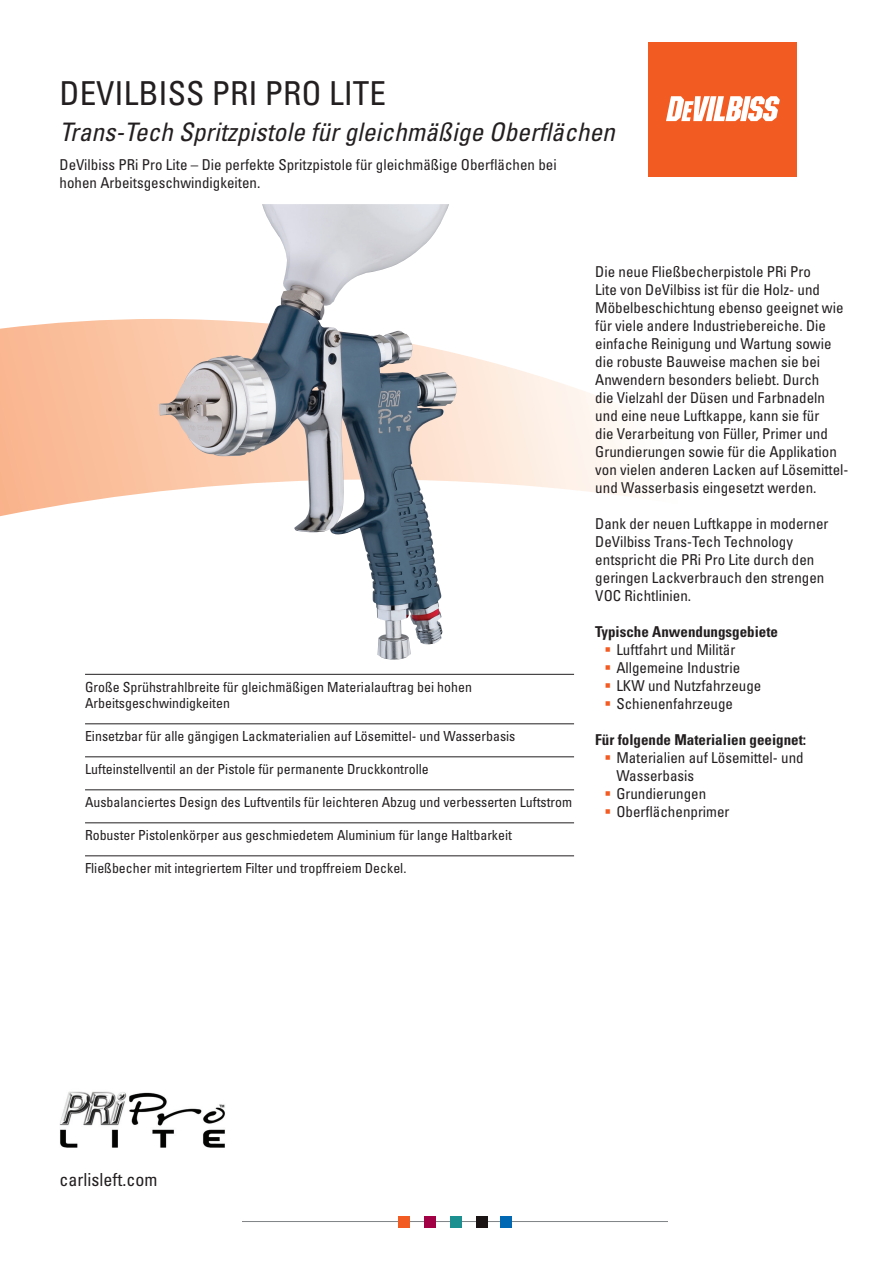
<style>
.page{position:relative;width:893px;height:1263px;background:#fff}
.page>*{position:absolute;margin:0;border:0;box-sizing:border-box;transform-origin:0 0}
.t1{font:condensed 33px "Univers";color:#231f20}
.t2{font:italic condensed 25.5px "Univers";color:#231f20}
.t3{font:condensed 18px "Univers";color:#231f20}
.t4{font:condensed 15px/18px "Univers";color:#231f20}
.t5{font:700 condensed 15px "Univers";color:#231f20}
.t6{font:condensed 13.8px/16.5px "Univers";color:#231f20}
.s1{color:#f25b21}
</style>
<div class="page">
<div style="left:648px;top:43px;width:149px;height:134px;background:#f25b21"></div>
<svg style="left:666px;top:96px;width:114px;height:25px"></svg>
<svg style="left:0;top:319px;width:629px;height:198px"></svg>
<img style="left:60px;top:1091px;width:165px;height:57px">
<hr style="left:242px;top:1221px;width:426px;height:1px;background:#808385">
<div style="left:399px;top:1215px;width:11px;height:12px;background:#f25b21"></div>
<div style="left:424px;top:1215px;width:12px;height:12px;background:#a30146"></div>
<div style="left:450px;top:1215px;width:11px;height:12px;background:#1c9091"></div>
<div style="left:476px;top:1215px;width:11px;height:12px;background:#1a1415"></div>
<div style="left:500px;top:1215px;width:11px;height:12px;background:#0168b3"></div>
<hr style="left:85px;top:674px;width:489px;height:1px;background:#231f20">
<hr style="left:85px;top:723px;width:489px;height:1px;background:#231f20">
<hr style="left:85px;top:756px;width:489px;height:1px;background:#231f20">
<hr style="left:85px;top:789px;width:489px;height:1px;background:#231f20">
<hr style="left:85px;top:822px;width:489px;height:1px;background:#231f20">
<hr style="left:85px;top:855px;width:489px;height:1px;background:#231f20">
<img style="left:159px;top:204px;width:284px;height:456px">
<h1 class="t1" style="left:60px;top:73px;width:328px">DEVILBISS PRI PRO LITE</h1>
<h2 class="t2" style="left:60px;top:116px;width:557px">Trans-Tech Spritzpistole für gleichmäßige Oberflächen</h2>
<p class="t4" style="left:60px;top:155px;width:499px">DeVilbiss PRi Pro Lite – Die perfekte Spritzpistole für gleichmäßige Oberflächen bei hohen Arbeitsgeschwindigkeiten.</p>
<p class="t6" style="left:85px;top:678px;width:388px">Große Sprühstrahlbreite für gleichmäßigen Materialauftrag bei hohen<br>Arbeitsgeschwindigkeiten</p>
<p class="t6" style="left:85px;top:728px;width:432px">Einsetzbar für alle gängigen Lackmaterialien auf Lösemittel- und Wasserbasis</p>
<p class="t6" style="left:85px;top:761px;width:345px">Lufteinstellventil an der Pistole für permanente Druckkontrolle</p>
<p class="t6" style="left:85px;top:794px;width:489px">Ausbalanciertes Design des Luftventils für leichteren Abzug und verbesserten Luftstrom</p>
<p class="t6" style="left:85px;top:827px;width:428px">Robuster Pistolenkörper aus geschmiedetem Aluminium für lange Haltbarkeit</p>
<p class="t6" style="left:85px;top:860px;width:323px">Fließbecher mit integriertem Filter und tropffreiem Deckel.</p>
<p class="t4" style="left:595px;top:262px;width:255px">Die neue Fließbecherpistole PRi Pro<br>Lite von DeVilbiss ist für die Holz- und Möbelbeschichtung ebenso geeignet wie für viele andere Industriebereiche. Die einfache Reinigung und Wartung sowie die robuste Bauweise machen sie bei Anwendern besonders beliebt. Durch<br>die Vielzahl der Düsen und Farbnadeln und eine neue Luftkappe, kann sie für<br>die Verarbeitung von Füller, Primer und Grundierungen sowie für die Applikation von vielen anderen Lacken auf Lösemittel&shy;und Wasserbasis eingesetzt werden.</p>
<p class="t4" style="left:595px;top:514px;width:235px">Dank der neuen Luftkappe in moderner<br>DeVilbiss Trans-Tech Technology entspricht die PRi Pro Lite durch den geringen Lackverbrauch den strengen<br>VOC Richtlinien.</p>
<p class="t5" style="left:595px;top:622px;width:184px">Typische Anwendungsgebiete</p>
<p class="t4" style="left:604px;top:640px;width:133px"><span class="s1">▪</span> Luftfahrt und Militär</p>
<p class="t4" style="left:604px;top:658px;width:138px"><span class="s1">▪</span> Allgemeine Industrie</p>
<p class="t4" style="left:604px;top:676px;width:159px"><span class="s1">▪</span> LKW und Nutzfahrzeuge</p>
<p class="t4" style="left:604px;top:694px;width:130px"><span class="s1">▪</span> Schienenfahrzeuge</p>
<p class="t5" style="left:595px;top:730px;width:212px">Für folgende Materialien geeignet:</p>
<p class="t4" style="left:616px;top:748px;width:189px;text-indent:-12px"><span class="s1">▪</span> Materialien auf Lösemittel- und<br>Wasserbasis</p>
<p class="t4" style="left:604px;top:784px;width:103px"><span class="s1">▪</span> Grundierungen</p>
<p class="t4" style="left:604px;top:802px;width:127px"><span class="s1">▪</span> Oberflächenprimer</p>
<p class="t3" style="left:60px;top:1168px;width:99px">carlisleft.com</p>
</div>
